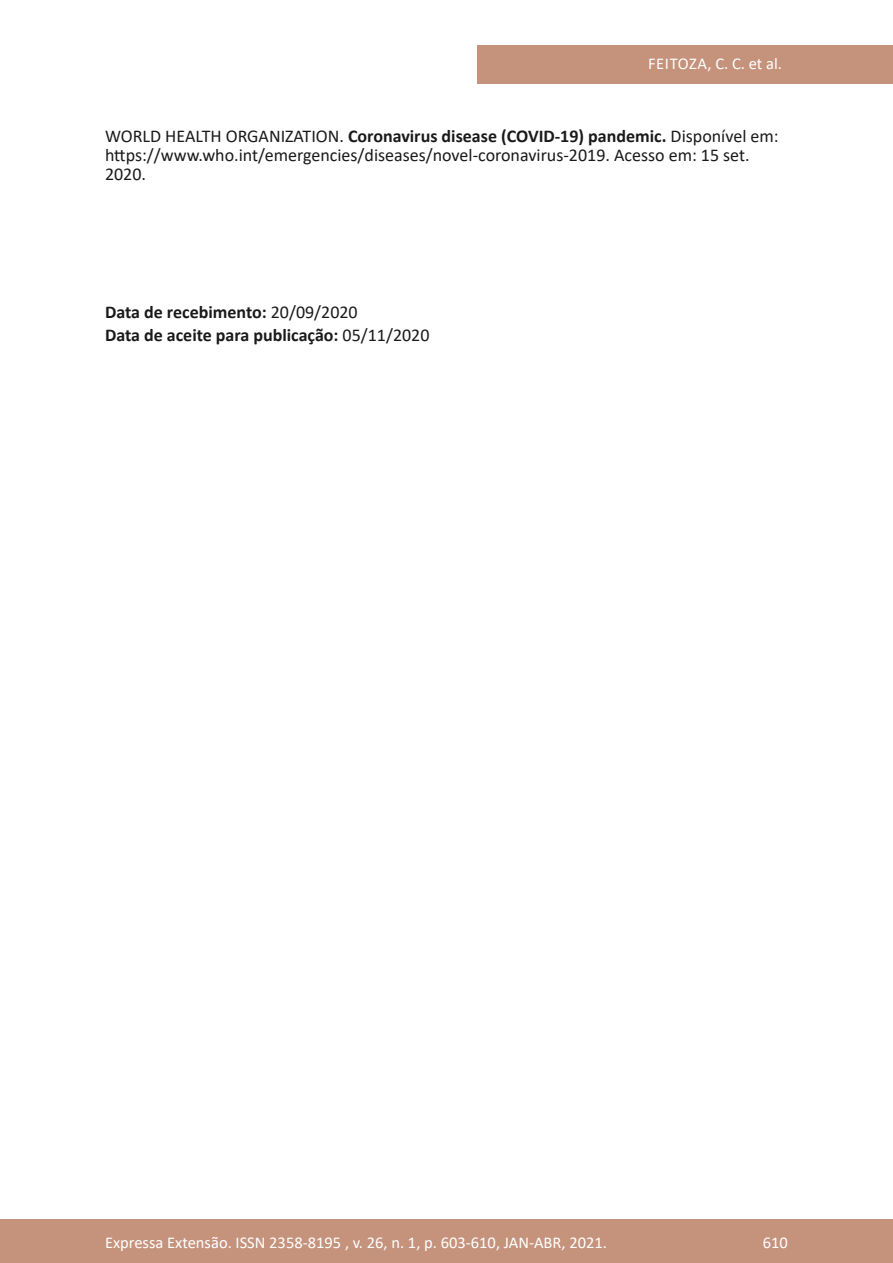
<style>
.page{position:relative;width:893px;height:1263px;background:#fff}
.page>*{position:absolute;margin:0;border:0;box-sizing:border-box;transform-origin:0 0}
.referencia{font:18px/18.8px "Calibri";color:#1a1a1a}
.texto{font:700 18px "Calibri";color:#1a1a1a}
.t1{font:16.5px "Calibri";color:#fff}
.t2{font:16.5px "Calibri";letter-spacing:.025em;color:#fff}
.s1{font-weight:700}
.s2{font-weight:400}
</style>
<div class="page">
<div style="left:0;top:1219px;width:893px;height:44px;background:#c5927c"></div>
<div style="left:477px;top:45px;width:416px;height:39px;background:#c5927c"></div>
<p class="t2" style="left:648px;top:52px;width:135px">FEITOZA, C. C. et al.</p>
<p class="referencia" style="left:105px;top:126px;width:675px">WORLD HEALTH ORGANIZATION. <span class="s1">Coronavirus disease (COVID-19) pandemic.</span> Disponível em: https://www.who.int/emergencies/diseases/novel-coronavirus-2019. Acesso em: 15 set.<br>2020.</p>
<p class="texto" style="left:105px;top:300px;width:254px">Data de recebimento: <span class="s2">20/09/2020</span></p>
<p class="texto" style="left:105px;top:322px;width:326px">Data de aceite para publicação: <span class="s2">05/11/2020</span></p>
<p class="t1" style="left:105px;top:1230px;width:503px">Expressa Extensão. ISSN 2358-8195 , v. 26, n. 1, p. 603-610, JAN-ABR, 2021.</p>
<p class="t1" style="left:763px;top:1230px;width:27px">610</p>
</div>
